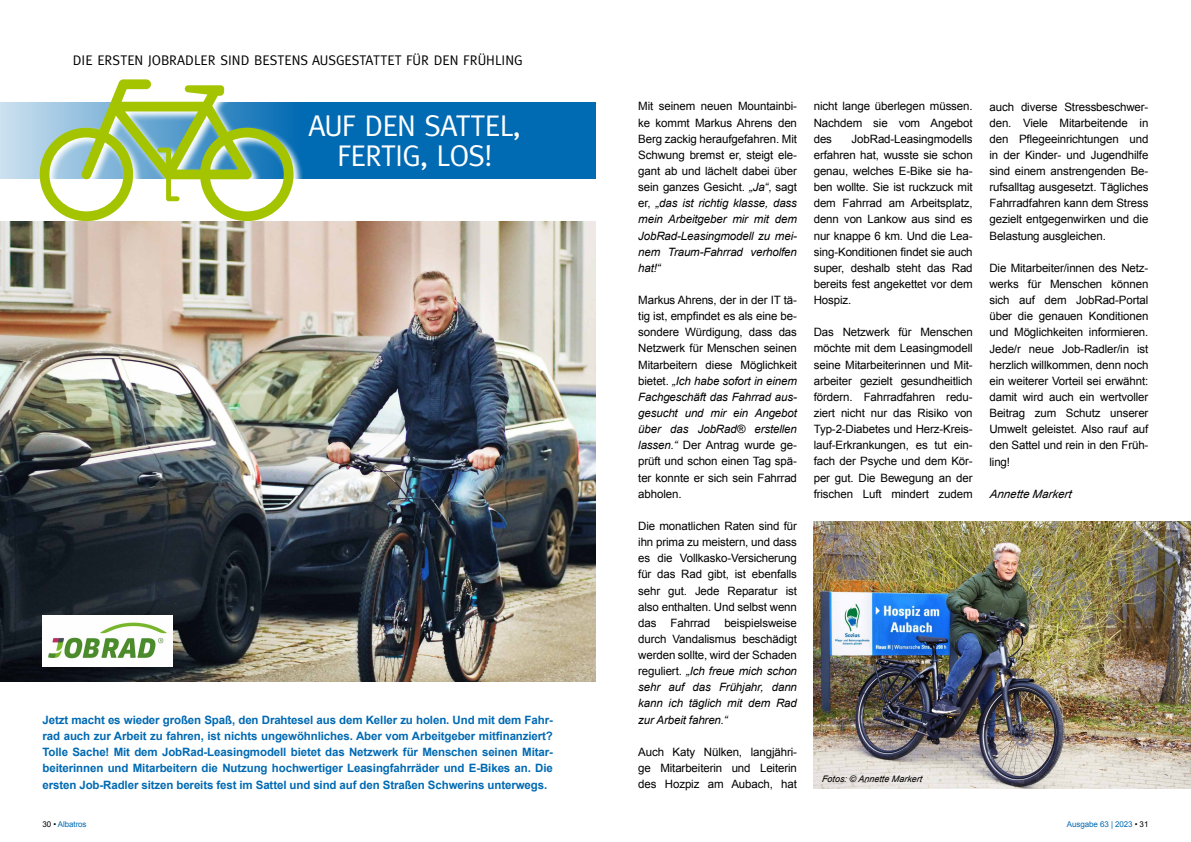
<style>
.page{position:relative;width:1191px;height:842px;background:#fff}
.page>*{position:absolute;margin:0;border:0;box-sizing:border-box;transform-origin:0 0}
.t1{font:30px/30px "Meta";letter-spacing:-.025em;color:#fff;text-align:center}
.t2{font:14px "Meta";color:#000}
.t3{font:11.5px/16.1px "Arial";letter-spacing:-.01em;color:#000;text-align:justify}
.t4{font:700 11.5px/16.1px "Arial";letter-spacing:-.01em;color:#006ab3;text-align:justify}
.t5{font:italic 11.5px "Arial";color:#000}
.t6{font:italic 9px "Arial";color:#000}
.t7{font:8px "Arial";letter-spacing:-.01em;color:#006ab3}
.s1{color:#000}
.s2{font-style:italic}
</style>
<div class="page">
<div style="left:0;top:102px;width:595px;height:77px;background:#006ab3"></div>
<svg style="left:38px;top:102px;width:265px;height:80px"></svg>
<svg style="left:40px;top:79px;width:253px;height:142px"></svg>
<img style="left:0;top:221px;width:595px;height:460px">
<img style="left:43px;top:615px;width:129px;height:51px">
<img style="left:813px;top:522px;width:378px;height:266px">
<p class="t2" style="left:73px;top:52px;width:451px">DIE ERSTEN JOBRADLER SIND BESTENS AUSGESTATTET FÜR DEN FRÜHLING</p>
<p class="t1" style="left:309px;top:110px;width:214px">AUF DEN SATTEL,<br>FERTIG, LOS!</p>
<p class="t4" style="left:43px;top:712px;width:512px">Jetzt macht es wieder großen Spaß, den Drahtesel aus dem Keller zu holen. Und mit dem Fahr&shy;rad auch zur Arbeit zu fahren, ist nichts ungewöhnliches. Aber vom Arbeitgeber mitfinanziert?<br>Tolle Sache! Mit dem JobRad-Leasingmodell bietet das Netzwerk für Menschen seinen Mitar&shy;beiterinnen und Mitarbeitern die Nutzung hochwertiger Leasingfahrräder und E-Bikes an. Die ersten Job-Radler sitzen bereits fest im Sattel und sind auf den Straßen Schwerins unterwegs.</p>
<p class="t7" style="left:43px;top:819px;width:46px"><span class="s1">30 •</span> Albatros</p>
<p class="t3" style="left:638px;top:98px;width:160px">Mit seinem neuen Mountainbi&shy;ke kommt Markus Ahrens den Berg zackig heraufgefahren. Mit Schwung bremst er, steigt ele&shy;gant ab und lächelt dabei über sein ganzes Gesicht. <span class="s2">„Ja“</span>, sagt er, <span class="s2">„das ist richtig klasse, dass mein Arbeitgeber mir mit dem JobRad-Leasingmodell zu mei&shy;nem Traum-Fahrrad verholfen hat!“</span></p>
<p class="t3" style="left:638px;top:292px;width:160px">Markus Ahrens, der in der IT tä&shy;tig ist, empfindet es als eine be&shy;sondere Würdigung, dass das Netzwerk für Menschen seinen Mitarbeitern diese Möglichkeit bietet. <span class="s2">„Ich habe sofort in einem Fachgeschäft das Fahrrad aus&shy;gesucht und mir ein Angebot über das JobRad® erstellen lassen.“</span> Der Antrag wurde ge&shy;prüft und schon einen Tag spä&shy;ter konnte er sich sein Fahrrad abholen.</p>
<p class="t3" style="left:638px;top:518px;width:160px">Die monatlichen Raten sind für ihn prima zu meistern, und dass es die Vollkasko-Versicherung für das Rad gibt, ist ebenfalls sehr gut. Jede Reparatur ist also enthalten. Und selbst wenn das Fahrrad beispielsweise durch Vandalismus beschädigt werden sollte, wird der Schaden reguliert. <span class="s2">„Ich freue mich schon sehr auf das Frühjahr, dann kann ich täglich mit dem Rad zur Arbeit fahren.“</span></p>
<p class="t3" style="left:638px;top:744px;width:160px">Auch Katy Nülken, langjähri&shy;ge Mitarbeiterin und Leiterin des Hozpiz am Aubach, hat</p>
<p class="t3" style="left:813px;top:98px;width:160px">nicht lange überlegen müssen.<br>Nachdem sie vom Angebot des</p>
<p class="t3" style="left:813px;top:131px;width:160px;text-indent:38px">JobRad-Leasingmodells erfahren hat, wusste sie schon genau, welches E-Bike sie ha&shy;ben wollte. Sie ist ruckzuck mit dem Fahrrad am Arbeitsplatz, denn von Lankow aus sind es nur knappe 6 km. Und die Lea&shy;sing-Konditionen findet sie auch super, deshalb steht das Rad bereits fest angekettet vor dem Hospiz.</p>
<p class="t3" style="left:813px;top:324px;width:160px">Das Netzwerk für Menschen möchte mit dem Leasingmodell seine Mitarbeiterinnen und Mit&shy;arbeiter gezielt gesundheitlich fördern. Fahrradfahren redu&shy;ziert nicht nur das Risiko von Typ-2-Diabetes und Herz-Kreis&shy;lauf-Erkrankungen, es tut ein&shy;fach der Psyche und dem Kör&shy;per gut. Die Bewegung an der frischen Luft mindert zudem</p>
<p class="t6" style="left:821px;top:773px;width:102px">Fotos: © Annette Markert</p>
<p class="t3" style="left:989px;top:98px;width:160px">auch diverse Stressbeschwer&shy;den. Viele Mitarbeitende in den Pflegeeinrichtungen und in der Kinder- und Jugendhilfe sind einem anstrengenden Be&shy;rufsalltag ausgesetzt. Tägliches Fahrradfahren kann dem Stress gezielt entgegenwirken und die Belastung ausgleichen.</p>
<p class="t3" style="left:989px;top:260px;width:160px">Die Mitarbeiter/innen des Netz&shy;werks für Menschen können sich auf dem JobRad-Portal über die genauen Konditionen und Möglichkeiten informieren.<br>Jede/r neue Job-Radler/in ist herzlich willkommen, denn noch ein weiterer Vorteil sei erwähnt: damit wird auch ein wertvoller Beitrag zum Schutz unserer Umwelt geleistet. Also rauf auf den Sattel und rein in den Früh&shy;ling!</p>
<p class="t5" style="left:989px;top:486px;width:83px">Annette Markert</p>
<p class="t7" style="left:1067px;top:819px;width:83px">Ausgabe 63 | 2023 <span class="s1">• 31</span></p>
</div>
